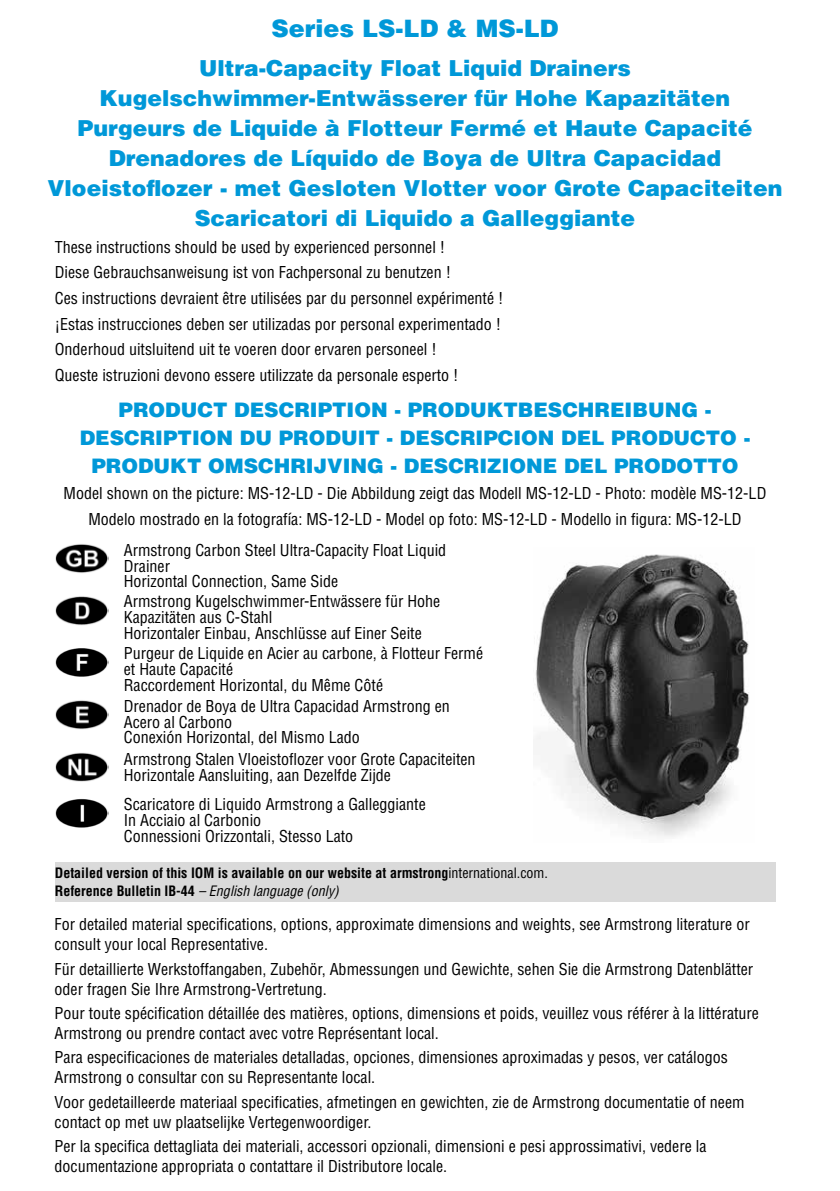
<style>
.page{position:relative;width:840px;height:1191px;background:#fff}
.page>*{position:absolute;margin:0;border:0;box-sizing:border-box;transform-origin:0 0}
.t1{font:900 24px "Helvetica LT Std";color:#0098d8}
.t2{font:900 22px/30px "Helvetica LT Std";color:#0098d8;text-align:center}
.t3{font:900 20px/28px "Helvetica LT Std";color:#0098d8;text-align:center}
.t4{font:condensed 16px/15.8px "Helvetica LT Std";color:#000}
.t5{font:700 condensed 14px/18px "Helvetica LT Std";color:#000}
.s1{font-weight:400}
.s2{font-weight:400;font-style:italic}
</style>
<div class="page">
<div style="left:55px;top:861px;width:720px;height:40px;background:#dadada"></div>
<img style="left:534px;top:554px;width:215px;height:283px">
<img style="left:55px;top:596px;width:53px;height:29px">
<img style="left:55px;top:700px;width:54px;height:30px">
<img style="left:55px;top:648px;width:53px;height:29px">
<img style="left:55px;top:544px;width:54px;height:29px">
<img style="left:55px;top:799px;width:54px;height:29px">
<img style="left:55px;top:752px;width:54px;height:30px">
<h1 class="t1" style="left:271px;top:13px;width:288px">Series LS-LD &amp; MS-LD</h1>
<p class="t2" style="left:47px;top:53px;width:736px">Ultra-Capacity Float Liquid Drainers Kugelschwimmer-Entwässerer für Hohe Kapazitäten Purgeurs de Liquide à Flotteur Fermé et Haute Capacité Drenadores de Líquido de Boya de Ultra Capacidad Vloeistoflozer - met Gesloten Vlotter voor Grote Capaciteiten Scaricatori di Liquido a Galleggiante</p>
<p class="t4" style="left:55px;top:234px;width:450px;line-height:25.6px">These instructions should be used by experienced personnel !<br>Diese Gebrauchsanweisung ist von Fachpersonal zu benutzen !<br>Ces instructions devraient être utilisées par du personnel expérimenté ! ¡Estas instrucciones deben ser utilizadas por personal experimentado !<br>Onderhoud uitsluitend uit te voeren door ervaren personeel !<br>Queste istruzioni devono essere utilizzate da personale esperto !</p>
<p class="t3" style="left:80px;top:395px;width:671px">PRODUCT DESCRIPTION - PRODUKTBESCHREIBUNG -<br>DESCRIPTION DU PRODUIT - DESCRIPCION DEL PRODUCTO -<br>PRODUKT OMSCHRIJVING - DESCRIZIONE DEL PRODOTTO</p>
<p class="t4" style="left:63px;top:480px;width:704px;line-height:25.8px;text-align:center">Model shown on the picture: MS-12-LD - Die Abbildung zeigt das Modell MS-12-LD - Photo: modèle MS-12-LD<br>Modelo mostrado en la fotografía: MS-12-LD - Model op foto: MS-12-LD - Modello in figura: MS-12-LD</p>
<p class="t4" style="left:124px;top:542px;width:324px">Armstrong Carbon Steel Ultra-Capacity Float Liquid<br>Drainer<br>Horizontal Connection, Same Side</p>
<p class="t4" style="left:124px;top:593px;width:318px">Armstrong Kugelschwimmer-Entwässere für Hohe<br>Kapazitäten aus C-Stahl<br>Horizontaler Einbau, Anschlüsse auf Einer Seite</p>
<p class="t4" style="left:124px;top:645px;width:360px">Purgeur de Liquide en Acier au carbone, à Flotteur Fermé et Haute Capacité<br>Raccordement Horizontal, du Même Côté</p>
<p class="t4" style="left:124px;top:698px;width:327px">Drenador de Boya de Ultra Capacidad Armstrong en<br>Acero al Carbono<br>Conexión Horizontal, del Mismo Lado</p>
<p class="t4" style="left:124px;top:751px;width:353px">Armstrong Stalen Vloeistoflozer voor Grote Capaciteiten<br>Horizontale Aansluiting, aan Dezelfde Zijde</p>
<p class="t4" style="left:124px;top:796px;width:303px">Scaricatore di Liquido Armstrong a Galleggiante<br>In Acciaio al Carbonio<br>Connessioni Orizzontali, Stesso Lato</p>
<p class="t5" style="left:55px;top:863px;width:494px">Detailed version of this IOM is available on our website at armstrong<span class="s1">international.com.<br></span>Reference Bulletin IB-44 <span class="s2">– English language (only)</span></p>
<p class="t4" style="left:55px;top:914px;width:696px;line-height:20px">For detailed material specifications, options, approximate dimensions and weights, see Armstrong literature or consult your local Representative.</p>
<p class="t4" style="left:55px;top:958px;width:699px;line-height:20px">Für detaillierte Werkstoffangaben, Zubehör, Abmessungen und Gewichte, sehen Sie die Armstrong Datenblätter oder fragen Sie Ihre Armstrong-Vertretung.</p>
<p class="t4" style="left:55px;top:1003px;width:705px;line-height:20px">Pour toute spécification détaillée des matières, options, dimensions et poids, veuillez vous référer à la littérature<br>Armstrong ou prendre contact avec votre Représentant local.</p>
<p class="t4" style="left:55px;top:1047px;width:674px;line-height:20px">Para especificaciones de materiales detalladas, opciones, dimensiones aproximadas y pesos, ver catálogos<br>Armstrong o consultar con su Representante local.</p>
<p class="t4" style="left:55px;top:1091px;width:691px;line-height:20px">Voor gedetailleerde materiaal specificaties, afmetingen en gewichten, zie de Armstrong documentatie of neem contact op met uw plaatselijke Vertegenwoordiger.</p>
<p class="t4" style="left:55px;top:1136px;width:653px;line-height:20px">Per la specifica dettagliata dei materiali, accessori opzionali, dimensioni e pesi approssimativi, vedere la documentazione appropriata o contattare il Distributore locale.</p>
</div>
